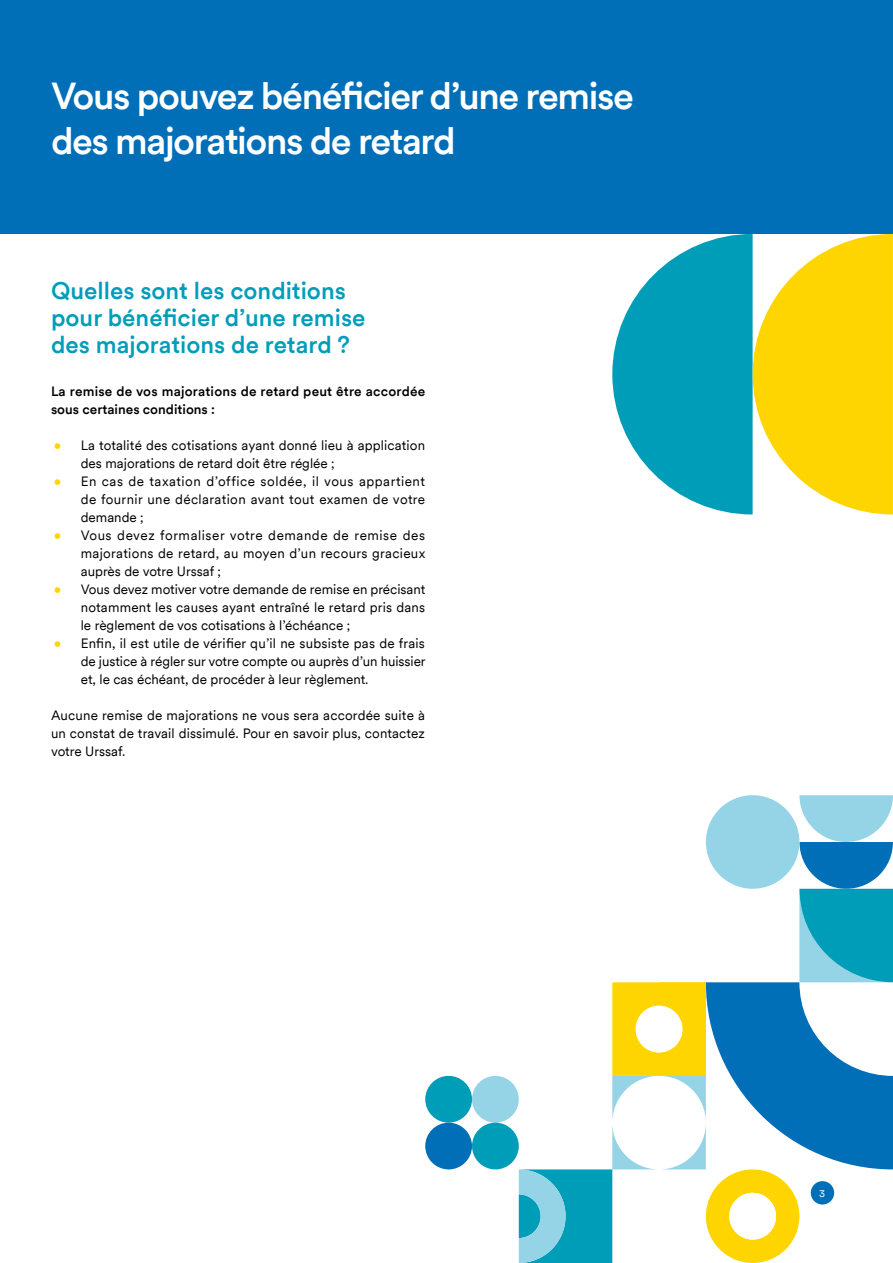
<style>
.page{position:relative;width:893px;height:1263px;background:#fff}
.page>*{position:absolute;margin:0;border:0;box-sizing:border-box;transform-origin:0 0}
.t1{font:500 37.5px/45px "Circular";letter-spacing:-.04em;color:#fff}
.t2{font:500 24px/27px "Circular";color:#009db9}
.t3{font:13.5px/18px "Circular";color:#000;text-align:justify}
.t4{font:500 13.5px/18px "Circular";letter-spacing:.01em;color:#000}
.t5{font:10.5px "Circular";color:#fff}
.s1{color:#ffd500}
</style>
<div class="page">
<div style="left:0;top:0;width:893px;height:234px;background:#006fb8"></div>
<svg style="left:425px;top:795px;width:468px;height:468px"></svg>
<svg style="left:612px;top:234px;width:281px;height:280px"></svg>
<div style="left:811px;top:1181px;width:23px;height:23px;background:#006fb8;border-radius:12px"></div>
<h1 class="t1" style="left:51px;top:71px;width:584px">Vous pouvez bénéficier d’une remise des majorations de retard</h1>
<h2 class="t2" style="left:51px;top:276px;width:316px">Quelles sont les conditions pour bénéficier d’une remise des majorations de retard ?</h2>
<p class="t4" style="left:51px;top:382px;width:376px">La remise de vos majorations de retard peut être accordée sous certaines conditions :</p>
<p class="t3" style="left:81px;top:436px;width:346px;text-indent:-27px"><span class="s1">•</span> La totalité des cotisations ayant donné lieu à application des majorations de retard doit être réglée ;</p>
<p class="t3" style="left:81px;top:472px;width:346px;text-indent:-27px"><span class="s1">•</span> En cas de taxation d’office soldée, il vous appartient de fournir une déclaration avant tout examen de votre demande ;</p>
<p class="t3" style="left:81px;top:526px;width:346px;text-indent:-27px"><span class="s1">•</span> Vous devez formaliser votre demande de remise des majorations de retard, au moyen d’un recours gracieux auprès de votre Urssaf ;</p>
<p class="t3" style="left:81px;top:580px;width:346px;text-indent:-27px"><span class="s1">•</span> Vous devez motiver votre demande de remise en précisant notamment les causes ayant entraîné le retard pris dans le règlement de vos cotisations à l’échéance ;</p>
<p class="t3" style="left:81px;top:634px;width:346px;text-indent:-27px"><span class="s1">•</span> Enfin, il est utile de vérifier qu’il ne subsiste pas de frais de justice à régler sur votre compte ou auprès d’un huissier et, le cas échéant, de procéder à leur règlement.</p>
<p class="t3" style="left:51px;top:706px;width:375px">Aucune remise de majorations ne vous sera accordée suite à un constat de travail dissimulé. Pour en savoir plus, contactez votre Urssaf.</p>
<p class="t5" style="left:819px;top:1186px;width:7px">3</p>
</div>
